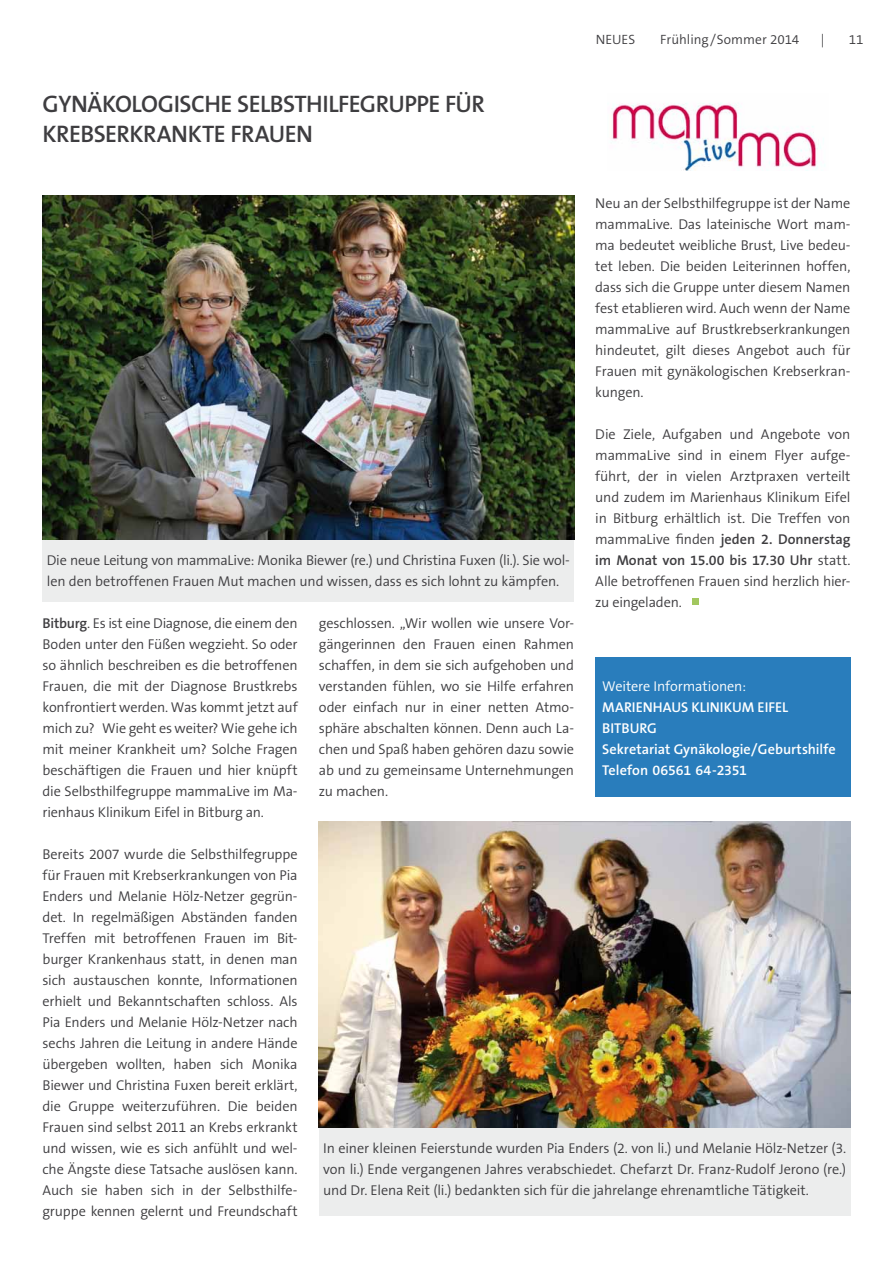
<style>
.page{position:relative;width:893px;height:1263px;background:#fff}
.page>*{position:absolute;margin:0;border:0;box-sizing:border-box;transform-origin:0 0}
.t1{font:600 24px/30px "The Sans B6";letter-spacing:-.015em;color:#3e3d40}
.t2{font:300 14.25px/21px "The Sans B4";letter-spacing:-.015em;color:#3e3d40;text-align:justify}
.t3{font:600 14.25px/21px "The Sans B6";color:#fff}
.t4{font:600 14.25px/21px "The Sans B6";letter-spacing:-.005em;color:#3e3d40}
.t5{font:300 14.25px "The Sans B4";letter-spacing:-.005em;color:#fff}
.t6{font:300 13.5px "The Sans B4";color:#3e3d40}
.s1{font-family:"The Sans B4";font-weight:300}
.s2{font-family:"The Sans B6";font-weight:600}
</style>
<div class="page">
<div style="left:319px;top:1128px;width:531px;height:87px;background:#eceded"></div>
<div style="left:43px;top:540px;width:531px;height:62px;background:#eceded"></div>
<div style="left:595px;top:657px;width:255px;height:139px;background:#297dbc"></div>
<img style="left:319px;top:822px;width:531px;height:305px">
<div style="left:692px;top:598px;width:6px;height:7px;background:#a2c75f"></div>
<img style="left:43px;top:196px;width:531px;height:344px">
<img style="left:611px;top:103px;width:214px;height:67px">
<h1 class="t1" style="left:43px;top:89px;width:444px">Gynäkologische Selbsthilfegruppe für krebserkrankte Frauen</h1>
<p class="t2" style="left:47px;top:550px;width:524px">Die neue Leitung von mammaLive: Monika Biewer (re.) und Christina Fuxen (li.). Sie wol&shy;len den betroffenen Frauen Mut machen und wissen, dass es sich lohnt zu kämpfen.</p>
<p class="t6" style="left:596px;top:32px;width:41px">NEUES</p>
<p class="t6" style="left:660px;top:32px;width:141px">Frühling / Sommer 2014</p>
<p class="t6" style="left:821px;top:32px;width:5px">|</p>
<p class="t6" style="left:849px;top:32px;width:16px">11</p>
<p class="t2" style="left:595px;top:193px;width:257px">Neu an der Selbsthilfegruppe ist der Name mammaLive. Das lateinische Wort mam&shy;ma bedeutet weibliche Brust, Live bedeu&shy;tet leben. Die beiden Leiterinnen hoffen, dass sich die Gruppe unter diesem Namen fest etablieren wird. Auch wenn der Name mammaLive auf Brustkrebserkrankungen hindeutet, gilt dieses Angebot auch für Frauen mit gynäkologischen Krebserkran&shy;kungen.</p>
<p class="t2" style="left:595px;top:424px;width:257px">Die Ziele, Aufgaben und Angebote von mammaLive sind in einem Flyer aufge&shy;führt, der in vielen Arztpraxen verteilt und zudem im Marienhaus Klinikum Eifel in Bitburg erhältlich ist. Die Treffen von</p>
<p class="t4" style="left:595px;top:529px;width:257px"><span class="s1">mammaLive finden</span> jeden 2. Donnerstag im Monat von 15.00 bis 17.30 Uhr <span class="s1">statt.</span></p>
<p class="t2" style="left:595px;top:571px;width:257px">Alle betroffenen Frauen sind herzlich hier&shy;zu eingeladen.</p>
<p class="t2" style="left:43px;top:613px;width:257px"><span class="s2">Bitburg</span>. Es ist eine Diagnose, die einem den Boden unter den Füßen wegzieht. So oder so ähnlich beschreiben es die betroffenen Frauen, die mit der Diagnose Brustkrebs konfrontiert werden. Was kommt jetzt auf mich zu? Wie geht es weiter? Wie gehe ich mit meiner Krankheit um? Solche Fragen beschäftigen die Frauen und hier knüpft die Selbsthilfegruppe mammaLive im Ma&shy;rienhaus Klinikum Eifel in Bitburg an.</p>
<p class="t2" style="left:43px;top:844px;width:257px">Bereits 2007 wurde die Selbsthilfegruppe für Frauen mit Krebserkrankungen von Pia Enders und Melanie Hölz-Netzer gegrün&shy;det. In regelmäßigen Abständen fanden Treffen mit betroffenen Frauen im Bit&shy;burger Krankenhaus statt, in denen man sich austauschen konnte, Informationen erhielt und Bekanntschaften schloss. Als Pia Enders und Melanie Hölz-Netzer nach sechs Jahren die Leitung in andere Hände übergeben wollten, haben sich Monika Biewer und Christina Fuxen bereit erklärt, die Gruppe weiterzuführen. Die beiden Frauen sind selbst 2011 an Krebs erkrankt und wissen, wie es sich anfühlt und wel&shy;che Ängste diese Tatsache auslösen kann.<br>Auch sie haben sich in der Selbsthilfe&shy;gruppe kennen gelernt und Freundschaft</p>
<p class="t2" style="left:319px;top:613px;width:257px">geschlossen. „Wir wollen wie unsere Vor&shy;gängerinnen den Frauen einen Rahmen schaffen, in dem sie sich aufgehoben und verstanden fühlen, wo sie Hilfe erfahren oder einfach nur in einer netten Atmo&shy;sphäre abschalten können. Denn auch La&shy;chen und Spaß haben gehören dazu sowie ab und zu gemeinsame Unternehmungen zu machen.</p>
<p class="t5" style="left:602px;top:678px;width:145px">Weitere Informationen:</p>
<p class="t3" style="left:602px;top:697px;width:235px">Marien haus Klin ikum Eifel<br>Bitburg<br>Sekretariat Gynäkologie/Geburtshilfe<br>Telefon 06561 64-2351</p>
<p class="t2" style="left:323px;top:1138px;width:524px">In einer kleinen Feierstunde wurden Pia Enders (2. von li.) und Melanie Hölz-Netzer (3. von li.) Ende vergangenen Jahres verabschiedet. Chefarzt Dr. Franz-Rudolf Jerono (re.) und Dr. Elena Reit (li.) bedankten sich für die jahrelange ehrenamtliche Tätigkeit.</p>
</div>
